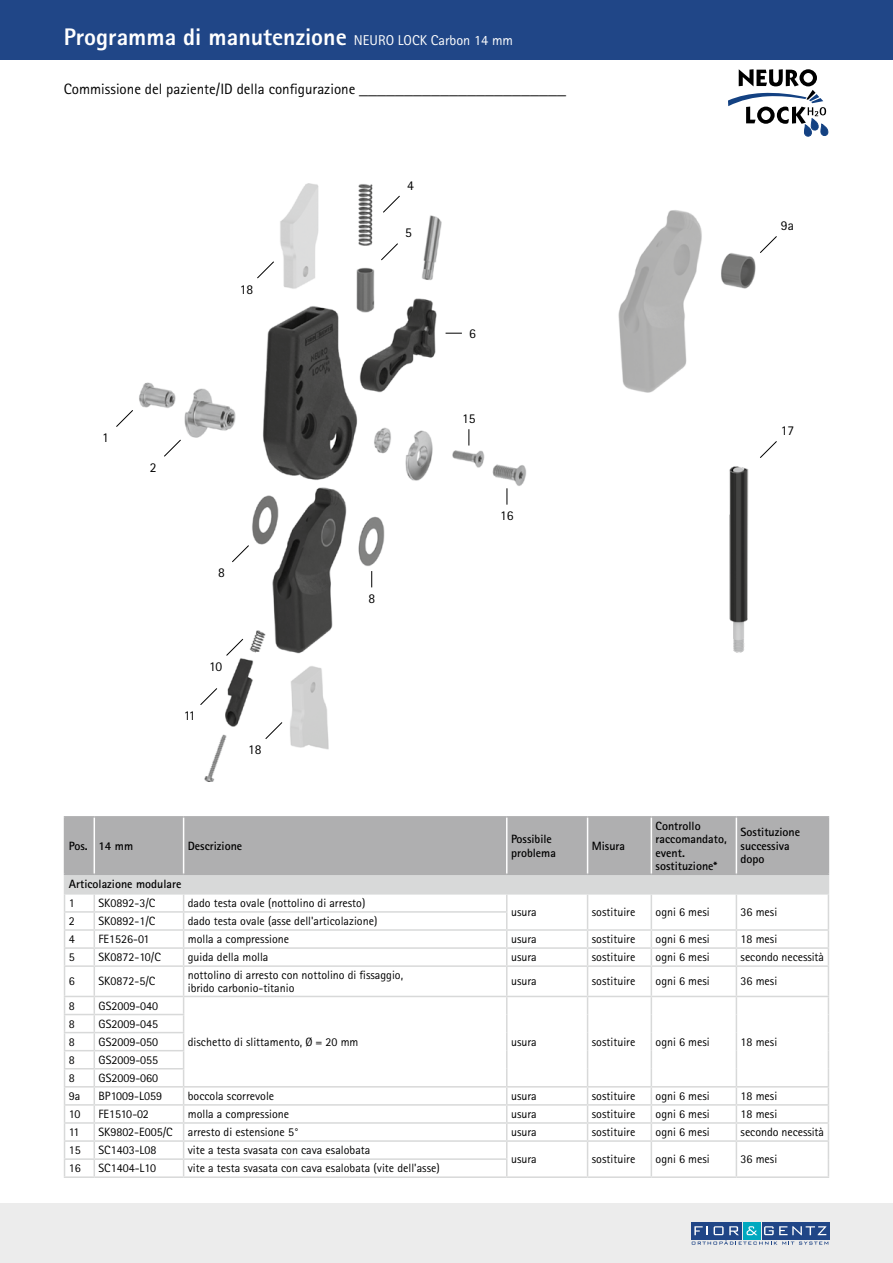
<style>
.page{position:relative;width:893px;height:1263px;background:#fff}
.page>*{position:absolute;margin:0;border:0;box-sizing:border-box;transform-origin:0 0}
.t1{font:800 24px "Rotis Sans Serif Pro";color:#fff}
.t2{font:15px "Rotis Sans Serif Pro";color:#000}
.t3{font:13.5px "Rotis Sans Serif Pro";color:#000}
.t4{font:12px/13.5px "Rotis Sans Serif Pro";color:#000}
.t5{font:700 12px/13.5px "Rotis Sans Serif Pro";color:#000}
.s1{font-weight:400;font-size:14.25px}
.s2{font-family:"Minion Pro";font-size:18px}
</style>
<div class="page">
<svg style="left:728px;top:69px;width:101px;height:68px"></svg>
<hr style="left:64px;top:816px;width:30px;height:2px;background:#afafb0">
<hr style="left:94px;top:816px;width:90px;height:2px;background:#afafb0">
<hr style="left:184px;top:816px;width:323px;height:2px;background:#afafb0">
<hr style="left:507px;top:816px;width:81px;height:2px;background:#afafb0">
<hr style="left:588px;top:816px;width:63px;height:2px;background:#afafb0">
<hr style="left:651px;top:816px;width:85px;height:2px;background:#afafb0">
<hr style="left:736px;top:816px;width:93px;height:2px;background:#afafb0">
<hr style="left:507px;top:1176px;width:81px;height:2px;background:#d8d9d9">
<hr style="left:588px;top:1176px;width:63px;height:2px;background:#d8d9d9">
<hr style="left:651px;top:1176px;width:85px;height:2px;background:#d8d9d9">
<hr style="left:736px;top:1176px;width:93px;height:2px;background:#d8d9d9">
<svg style="left:64px;top:817px;width:765px;height:359px"></svg>
<hr style="left:64px;top:1176px;width:30px;height:2px;background:#d8d9d9">
<hr style="left:94px;top:1176px;width:90px;height:2px;background:#d8d9d9">
<hr style="left:184px;top:1176px;width:323px;height:2px;background:#d8d9d9">
<div style="left:0;top:0;width:893px;height:60px;background:#204687"></div>
<div style="left:0;top:1203px;width:893px;height:60px;background:#ececec"></div>
<div style="left:743px;top:1222px;width:17px;height:17px;background:#00a9bf"></div>
<div style="left:762px;top:1222px;width:67px;height:17px;background:#204687"></div>
<div style="left:691px;top:1222px;width:51px;height:17px;background:#204687"></div>
<svg style="left:692px;top:1226px;width:136px;height:18px"></svg>
<img style="left:721px;top:253px;width:35px;height:36px">
<img style="left:139px;top:184px;width:388px;height:598px">
<svg style="left:274px;top:183px;width:61px;height:109px"></svg>
<svg style="left:281px;top:661px;width:61px;height:89px"></svg>
<svg style="left:618px;top:210px;width:84px;height:183px;fill:#b5b5b4"></svg>
<svg style="left:256px;top:261px;width:19px;height:18px"></svg>
<svg style="left:116px;top:410px;width:17px;height:17px"></svg>
<svg style="left:163px;top:439px;width:19px;height:18px"></svg>
<svg style="left:231px;top:544px;width:19px;height:19px"></svg>
<svg style="left:225px;top:638px;width:19px;height:18px"></svg>
<svg style="left:199px;top:687px;width:19px;height:19px"></svg>
<svg style="left:265px;top:721px;width:18px;height:19px"></svg>
<svg style="left:760px;top:441px;width:17px;height:17px"></svg>
<svg style="left:760px;top:236px;width:17px;height:17px"></svg>
<svg style="left:382px;top:195px;width:19px;height:18px"></svg>
<svg style="left:380px;top:243px;width:19px;height:18px"></svg>
<svg style="left:446px;top:333px;width:16px;height:1px"></svg>
<svg style="left:468px;top:429px;width:1px;height:16px"></svg>
<svg style="left:507px;top:488px;width:1px;height:17px"></svg>
<svg style="left:371px;top:571px;width:1px;height:16px"></svg>
<img style="left:729px;top:466px;width:20px;height:187px">
<h1 class="t1" style="left:64px;top:22px;width:451px">Programma di manutenzione <span class="s1">NEURO LOCK Carbon 14 mm</span></h1>
<p class="t2" style="left:64px;top:80px;width:504px">Commissione del paziente/ID della configurazione <span class="s2">_______________________</span></p>
<p class="t3" style="left:240px;top:281px;width:15px">18</p>
<p class="t3" style="left:102px;top:430px;width:8px">1</p>
<p class="t3" style="left:150px;top:459px;width:8px">2</p>
<p class="t3" style="left:218px;top:565px;width:8px">8</p>
<p class="t3" style="left:184px;top:708px;width:14px">11</p>
<p class="t3" style="left:209px;top:658px;width:15px">10</p>
<p class="t3" style="left:248px;top:742px;width:15px">18</p>
<p class="t3" style="left:407px;top:177px;width:8px">4</p>
<p class="t3" style="left:405px;top:225px;width:8px">5</p>
<p class="t3" style="left:368px;top:590px;width:8px">8</p>
<p class="t3" style="left:469px;top:325px;width:8px">6</p>
<p class="t3" style="left:462px;top:411px;width:15px">15</p>
<p class="t3" style="left:500px;top:507px;width:15px">16</p>
<p class="t5" style="left:69px;top:839px;width:66px">Pos. 14 mm</p>
<p class="t5" style="left:188px;top:839px;width:56px">Descrizione</p>
<p class="t5" style="left:511px;top:832px;width:46px">Possibile problema</p>
<p class="t5" style="left:592px;top:839px;width:35px">Misura</p>
<p class="t3" style="left:781px;top:218px;width:15px">9a</p>
<p class="t3" style="left:781px;top:423px;width:15px">17</p>
<p class="t5" style="left:656px;top:819px;width:73px">Controllo raccomandato, event. sostituzione*</p>
<p class="t5" style="left:741px;top:825px;width:61px">Sostituzione successiva dopo</p>
<p class="t5" style="left:69px;top:877px;width:114px">Articolazione modulare</p>
<p class="t4" style="left:69px;top:896px;width:7px">1</p>
<p class="t4" style="left:99px;top:896px;width:58px">SK0892-3/C</p>
<p class="t4" style="left:188px;top:896px;width:179px">dado testa ovale (nottolino di arresto)</p>
<p class="t4" style="left:511px;top:905px;width:27px">usura</p>
<p class="t4" style="left:592px;top:905px;width:45px">sostituire</p>
<p class="t4" style="left:656px;top:905px;width:56px">ogni 6 mesi</p>
<p class="t4" style="left:741px;top:905px;width:38px">36 mesi</p>
<p class="t4" style="left:69px;top:914px;width:7px">2</p>
<p class="t4" style="left:99px;top:914px;width:58px">SK0892-1/C</p>
<p class="t4" style="left:188px;top:914px;width:191px">dado testa ovale (asse dell'articolazione)</p>
<p class="t4" style="left:69px;top:932px;width:7px">4</p>
<p class="t4" style="left:99px;top:932px;width:53px">FE1526-01</p>
<p class="t4" style="left:188px;top:932px;width:103px">molla a compressione</p>
<p class="t4" style="left:511px;top:932px;width:27px">usura</p>
<p class="t4" style="left:592px;top:932px;width:45px">sostituire</p>
<p class="t4" style="left:656px;top:932px;width:56px">ogni 6 mesi</p>
<p class="t4" style="left:741px;top:932px;width:38px">18 mesi</p>
<p class="t4" style="left:69px;top:950px;width:7px">5</p>
<p class="t4" style="left:99px;top:950px;width:64px">SK0872-10/C</p>
<p class="t4" style="left:188px;top:950px;width:82px">guida della molla</p>
<p class="t4" style="left:511px;top:950px;width:27px">usura</p>
<p class="t4" style="left:592px;top:950px;width:45px">sostituire</p>
<p class="t4" style="left:656px;top:950px;width:56px">ogni 6 mesi</p>
<p class="t4" style="left:741px;top:950px;width:85px">secondo necessità</p>
<p class="t4" style="left:69px;top:975px;width:7px">6</p>
<p class="t4" style="left:99px;top:975px;width:58px">SK0872-5/C</p>
<p class="t4" style="left:188px;top:968px;width:217px">nottolino di arresto con nottolino di fissaggio, ibrido carbonio-titanio</p>
<p class="t4" style="left:511px;top:975px;width:27px">usura</p>
<p class="t4" style="left:592px;top:975px;width:45px">sostituire</p>
<p class="t4" style="left:656px;top:975px;width:56px">ogni 6 mesi</p>
<p class="t4" style="left:741px;top:975px;width:38px">36 mesi</p>
<p class="t4" style="left:69px;top:999px;width:7px">8</p>
<p class="t4" style="left:99px;top:999px;width:61px">GS2009-040</p>
<p class="t4" style="left:188px;top:1035px;width:172px">dischetto di slittamento, Ø = 20 mm</p>
<p class="t4" style="left:511px;top:1035px;width:27px">usura</p>
<p class="t4" style="left:592px;top:1035px;width:45px">sostituire</p>
<p class="t4" style="left:656px;top:1035px;width:56px">ogni 6 mesi</p>
<p class="t4" style="left:741px;top:1035px;width:38px">18 mesi</p>
<p class="t4" style="left:69px;top:1017px;width:7px">8</p>
<p class="t4" style="left:99px;top:1017px;width:61px">GS2009-045</p>
<p class="t4" style="left:69px;top:1035px;width:7px">8</p>
<p class="t4" style="left:99px;top:1035px;width:61px">GS2009-050</p>
<p class="t4" style="left:69px;top:1053px;width:7px">8</p>
<p class="t4" style="left:99px;top:1053px;width:61px">GS2009-055</p>
<p class="t4" style="left:69px;top:1071px;width:7px">8</p>
<p class="t4" style="left:99px;top:1071px;width:61px">GS2009-060</p>
<p class="t4" style="left:69px;top:1089px;width:13px">9a</p>
<p class="t4" style="left:99px;top:1089px;width:65px">BP1009-L059</p>
<p class="t4" style="left:188px;top:1089px;width:88px">boccola scorrevole</p>
<p class="t4" style="left:511px;top:1089px;width:27px">usura</p>
<p class="t4" style="left:592px;top:1089px;width:45px">sostituire</p>
<p class="t4" style="left:656px;top:1089px;width:56px">ogni 6 mesi</p>
<p class="t4" style="left:741px;top:1089px;width:38px">18 mesi</p>
<p class="t4" style="left:69px;top:1107px;width:13px">10</p>
<p class="t4" style="left:99px;top:1107px;width:52px">FE1510-02</p>
<p class="t4" style="left:188px;top:1107px;width:103px">molla a compressione</p>
<p class="t4" style="left:511px;top:1107px;width:27px">usura</p>
<p class="t4" style="left:592px;top:1107px;width:45px">sostituire</p>
<p class="t4" style="left:656px;top:1107px;width:56px">ogni 6 mesi</p>
<p class="t4" style="left:741px;top:1107px;width:38px">18 mesi</p>
<p class="t4" style="left:69px;top:1125px;width:12px">11</p>
<p class="t4" style="left:99px;top:1125px;width:76px">SK9802-E005/C</p>
<p class="t4" style="left:188px;top:1125px;width:112px">arresto di estensione 5°</p>
<p class="t4" style="left:511px;top:1125px;width:27px">usura</p>
<p class="t4" style="left:592px;top:1125px;width:45px">sostituire</p>
<p class="t4" style="left:656px;top:1125px;width:56px">ogni 6 mesi</p>
<p class="t4" style="left:741px;top:1125px;width:85px">secondo necessità</p>
<p class="t4" style="left:69px;top:1143px;width:13px">15</p>
<p class="t4" style="left:99px;top:1143px;width:59px">SC1403-L08</p>
<p class="t4" style="left:188px;top:1143px;width:184px">vite a testa svasata con cava esalobata</p>
<p class="t4" style="left:511px;top:1152px;width:27px">usura</p>
<p class="t4" style="left:592px;top:1152px;width:45px">sostituire</p>
<p class="t4" style="left:656px;top:1152px;width:56px">ogni 6 mesi</p>
<p class="t4" style="left:741px;top:1152px;width:38px">36 mesi</p>
<p class="t4" style="left:69px;top:1161px;width:13px">16</p>
<p class="t4" style="left:99px;top:1161px;width:59px">SC1404-L10</p>
<p class="t4" style="left:188px;top:1161px;width:253px">vite a testa svasata con cava esalobata (vite dell'asse)</p>
</div>
